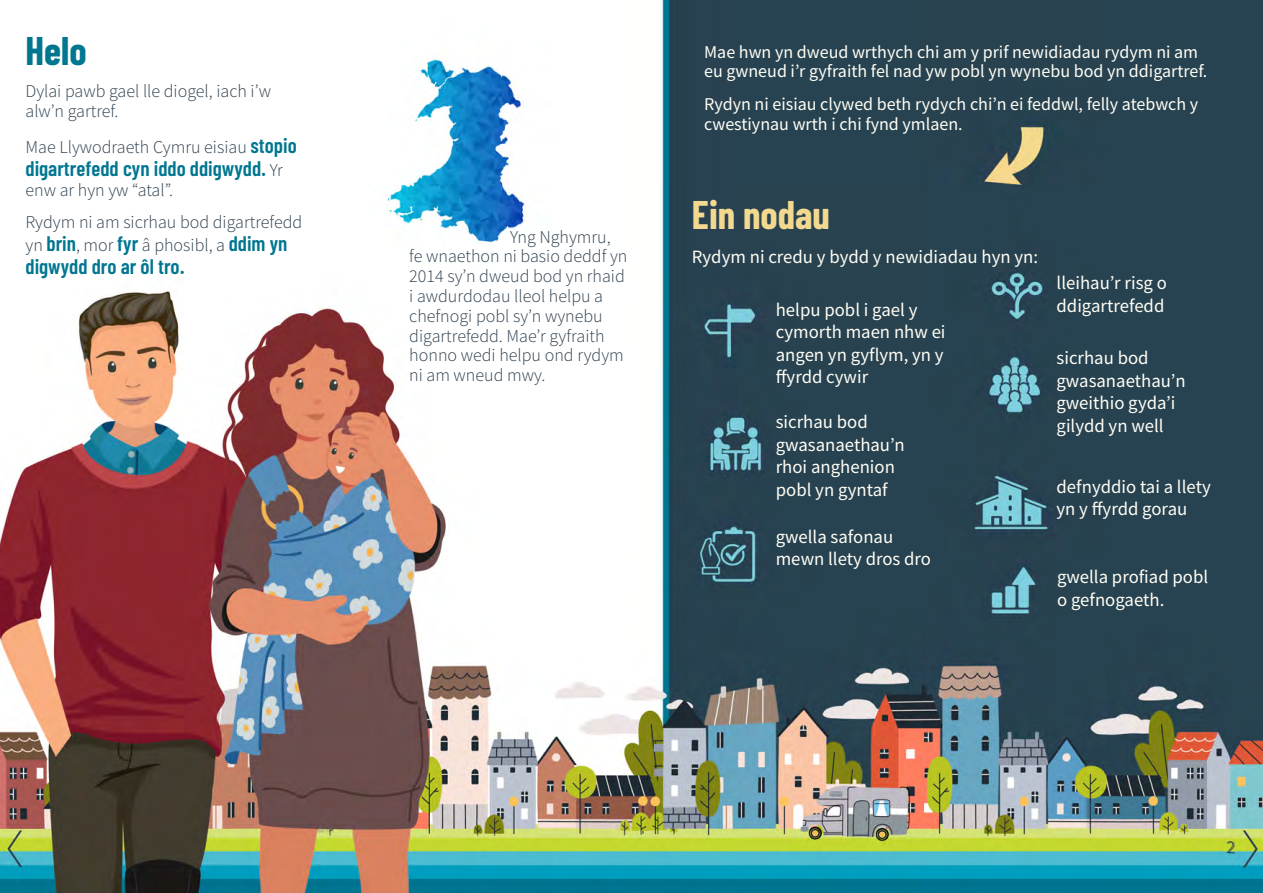
<style>
.page{position:relative;width:1263px;height:893px;background:#fff}
.page>*{position:absolute;margin:0;border:0;box-sizing:border-box;transform-origin:0 0}
.heading_2{font:700 39px "Barlow Condensed";color:#f2d98f}
.heading_2-2{font:700 39px "Barlow Condensed";color:#007691}
.t1{font:600 21px "Barlow Condensed";color:#007691}
.t2{font:18.75px/22.5px "Source Sans Pro";color:#fffef5}
.t3{font:300 18px/19.8px "Source Sans Pro";color:#2e404f}
.t4{font:18px/19.8px "Source Sans Pro";color:#fffef5}
.s1{font-family:"Barlow Condensed";font-weight:600;font-size:21px;color:#007691}
.s2{font-family:"Source Sans Pro";font-weight:300;font-size:18px;color:#2e404f}
</style>
<div class="page">
<img style="left:0;top:0;width:1263px;height:893px">
<p class="heading_2-2" style="left:26px;top:26px;width:63px">Helo</p>
<p class="t3" style="left:26px;top:81px;width:247px">Dylai pawb gael lle diogel, iach i’w alw’n gartref.</p>
<p class="t3" style="left:26px;top:137px;width:273px">Mae Llywodraeth Cymru eisiau <span class="s1">stopio</span></p>
<p class="t1" style="left:26px;top:155px;width:259px">digartrefedd cyn iddo ddigwydd. <span class="s2">Yr</span></p>
<p class="t3" style="left:26px;top:180px;width:149px">enw ar hyn yw “atal”.</p>
<p class="t3" style="left:26px;top:211px;width:278px;line-height:23.1px">Rydym ni am sicrhau bod digartrefedd yn <span class="s1">brin</span>, mor <span class="s1">fyr</span> â phosibl, a <span class="s1">ddim yn</span></p>
<p class="t1" style="left:26px;top:254px;width:161px">digwydd dro ar ôl tro.</p>
<p class="t3" style="left:409px;top:227px;width:220px;text-indent:101px">Yng Nghymru, fe wnaethon ni basio deddf yn<br>2014 sy’n dweud bod yn rhaid i awdurdodau lleol helpu a chefnogi pobl sy’n wynebu digartrefedd. Mae’r gyfraith honno wedi helpu ond rydym ni am wneud mwy.</p>
<p class="t4" style="left:704px;top:42px;width:505px">Mae hwn yn dweud wrthych chi am y prif newidiadau rydym ni am eu gwneud i’r gyfraith fel nad yw pobl yn wynebu bod yn ddigartref.</p>
<p class="t4" style="left:704px;top:94px;width:495px">Rydyn ni eisiau clywed beth rydych chi’n ei feddwl, felly atebwch y cwestiynau wrth i chi fynd ymlaen.</p>
<p class="heading_2" style="left:692px;top:191px;width:139px">Ein nodau</p>
<p class="t2" style="left:692px;top:245px;width:348px">Rydym ni credu y bydd y newidiadau hyn yn:</p>
<p class="t2" style="left:776px;top:298px;width:171px">helpu pobl i gael y cymorth maen nhw ei angen yn gyflym, yn y ffyrdd cywir</p>
<p class="t2" style="left:776px;top:411px;width:131px">sicrhau bod gwasanaethau’n rhoi anghenion pobl yn gyntaf</p>
<p class="t2" style="left:776px;top:525px;width:157px">gwella safonau mewn llety dros dro</p>
<p class="t2" style="left:1056px;top:272px;width:112px">lleihau’r risg o ddigartrefedd</p>
<p class="t2" style="left:1056px;top:347px;width:131px">sicrhau bod gwasanaethau’n gweithio gyda’i gilydd yn well</p>
<p class="t2" style="left:1056px;top:475px;width:156px">defnyddio tai a llety yn y ffyrdd gorau</p>
<p class="t2" style="left:1057px;top:565px;width:153px">gwella profiad pobl o gefnogaeth.</p>
<p class="t3" style="left:1226px;top:837px;width:10px">2</p>
</div>
